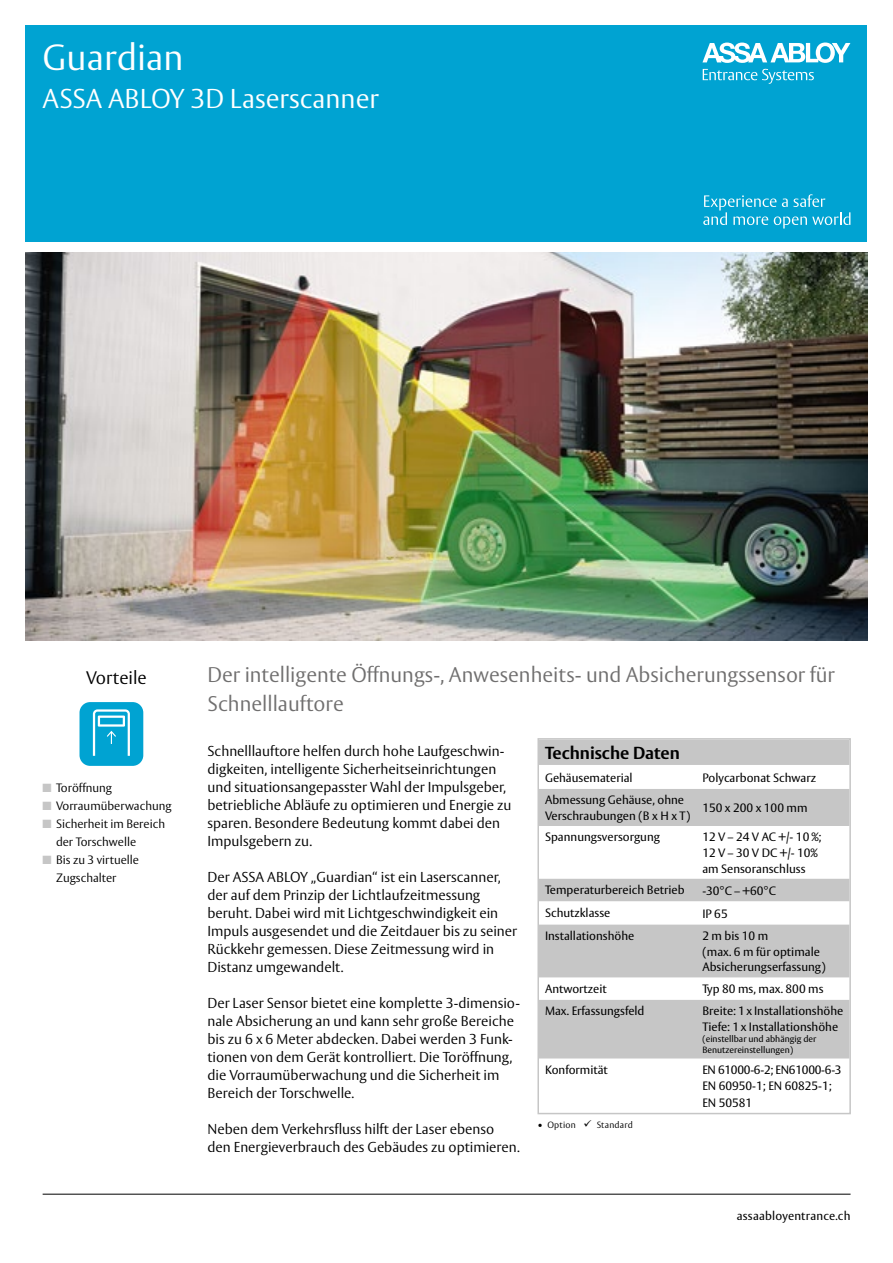
<style>
.page{position:relative;width:893px;height:1263px;background:#fff}
.page>*{position:absolute;margin:0;border:0;box-sizing:border-box;transform-origin:0 0}
.t1{font:300 36px "ASSA Vesta";color:#fff}
.t2{font:300 27px "ASSA Vesta";color:#fff}
.t3{font:300 21px/28.5px "ASSA Vesta";color:#706f6f}
.t4{font:300 18px "ASSA Vesta";color:#000}
.t5{font:700 17.25px "ASSA Vesta";color:#000}
.t6{font:300 14.25px/18px "ASSA Vesta";color:#000}
.t7{font:12px/15.8px "ASSA Vesta";color:#000}
.t8{font:300 12px/18px "ASSA Vesta";color:#000}
.t9{font:9px/10.8px "ASSA Vesta";color:#000}
.t10{font:300 9px "ASSA Vesta";letter-spacing:.02em;color:#000}
.s1{color:#c6c6c6}
.s2{font-size:10.5px}
</style>
<div class="page">
<div style="left:26px;top:26px;width:841px;height:216px;background:#00a3d2"></div>
<svg style="left:702px;top:43px;width:148px;height:20px"></svg>
<svg style="left:703px;top:69px;width:111px;height:15px"></svg>
<svg style="left:703px;top:194px;width:147px;height:34px"></svg>
<hr style="left:43px;top:1194px;width:808px;height:1px;background:#000">
<img style="left:26px;top:252px;width:841px;height:388px">
<svg style="left:540px;top:741px;width:308px;height:317px;fill:#c6c6c6"></svg>
<div style="left:537px;top:738px;width:314px;height:376px;border:2px solid #c6c6c6"></div>
<div style="left:80px;top:702px;width:63px;height:64px;background:#00a3d2;border-radius:11px"></div>
<svg style="left:93px;top:709px;width:37px;height:47px"></svg>
<h1 class="t1" style="left:43px;top:36px;width:143px">Guardian</h1>
<h2 class="t2" style="left:43px;top:82px;width:338px">ASSA ABLOY 3D Laserscanner</h2>
<p class="t4" style="left:86px;top:667px;width:62px">Vorteile</p>
<p class="t8" style="left:43px;top:779px;width:71px"><span class="s1">■</span> Toröffnung</p>
<p class="t8" style="left:43px;top:797px;width:131px"><span class="s1">■</span> Vorraumüberwachung</p>
<p class="t8" style="left:56px;top:815px;width:111px;text-indent:-13px"><span class="s1">■</span> Sicherheit im Bereich der Torschwelle</p>
<p class="t8" style="left:56px;top:851px;width:85px;text-indent:-13px"><span class="s1">■</span> Bis zu 3 virtuelle<br>Zugschalter</p>
<h3 class="t3" style="left:207px;top:662px;width:629px">Der intelligente Öffnungs-, Anwesenheits- und Absicherungssensor für<br>Schnelllauftore</h3>
<p class="t5" style="left:545px;top:742px;width:136px">Technische Daten</p>
<p class="t7" style="left:545px;top:770px;width:89px">Gehäusematerial</p>
<p class="t7" style="left:702px;top:770px;width:115px">Polycarbonat Schwarz</p>
<p class="t7" style="left:545px;top:793px;width:147px">Abmessung Gehäuse, ohne<br>Verschraubungen (B x H x T)</p>
<p class="t7" style="left:702px;top:800px;width:107px">150 x 200 x 100 mm</p>
<p class="t7" style="left:545px;top:830px;width:117px">Spannungsversorgung</p>
<p class="t7" style="left:702px;top:830px;width:121px">12 V – 24 V AC +/- 10 %;<br>12 V – 30 V DC +/- 10% am Sensoranschluss</p>
<p class="t7" style="left:545px;top:882px;width:141px">Temperaturbereich Betrieb</p>
<p class="t7" style="left:702px;top:883px;width:75px">-30°C – +60°C</p>
<p class="t7" style="left:545px;top:905px;width:67px">Schutzklasse</p>
<p class="t7" style="left:702px;top:906px;width:27px">IP 65</p>
<p class="t7" style="left:545px;top:928px;width:91px">Installationshöhe</p>
<p class="t7" style="left:702px;top:928px;width:125px">2 m bis 10 m<br>(max. 6 m für optimale<br>Absicherungserfassung)</p>
<p class="t7" style="left:545px;top:981px;width:63px">Antwortzeit</p>
<p class="t7" style="left:702px;top:981px;width:123px">Typ 80 ms, max. 800 ms</p>
<p class="t7" style="left:545px;top:1003px;width:101px">Max. Erfassungsfeld</p>
<p class="t7" style="left:702px;top:1003px;width:143px">Breite: 1x Installationshöhe<br>Tiefe: 1x Installationshöhe</p>
<p class="t9" style="left:702px;top:1033px;width:116px">(einstellbar und abhängig der<br>Benutzereinstellungen)</p>
<p class="t7" style="left:545px;top:1062px;width:64px">Konformität</p>
<p class="t7" style="left:702px;top:1062px;width:141px;line-height:16.5px">EN 61000-6-2; EN61000-6-3<br>EN 60950-1; EN 60825-1;<br>EN 50581</p>
<p class="t10" style="left:537px;top:1119px;width:97px"><span class="s2">•</span> Option ✓ Standard</p>
<p class="t6" style="left:207px;top:743px;width:306px">Schnelllauftore helfen durch hohe Laufgeschwin&shy;digkeiten, intelligente Sicherheitseinrichtungen und situationsangepasster Wahl der Impulsgeber, betriebliche Abläufe zu optimieren und Energie zu sparen. Besondere Bedeutung kommt dabei den Impulsgebern zu.</p>
<p class="t6" style="left:207px;top:869px;width:311px">Der ASSA ABLOY „Guardian“ ist ein Laserscanner, der auf dem Prinzip der Lichtlaufzeitmessung beruht. Dabei wird mit Lichtgeschwindigkeit ein Impuls ausgesendet und die Zeitdauer bis zu seiner Rückkehr gemessen. Diese Zeitmessung wird in Distanz umgewandelt.</p>
<p class="t6" style="left:207px;top:995px;width:314px">Der Laser Sensor bietet eine komplette 3-dimensio&shy;nale Absicherung an und kann sehr große Bereiche bis zu 6 x 6 Meter abdecken. Dabei werden 3 Funk&shy;tionen von dem Gerät kontrolliert. Die Toröffnung, die Vorraumüberwachung und die Sicherheit im Bereich der Torschwelle.</p>
<p class="t6" style="left:207px;top:1121px;width:314px">Neben dem Verkehrsfluss hilft der Laser ebenso den Energieverbrauch des Gebäudes zu optimieren.</p>
<p class="t7" style="left:737px;top:1209px;width:115px">assaabloyentrance.ch</p>
</div>
